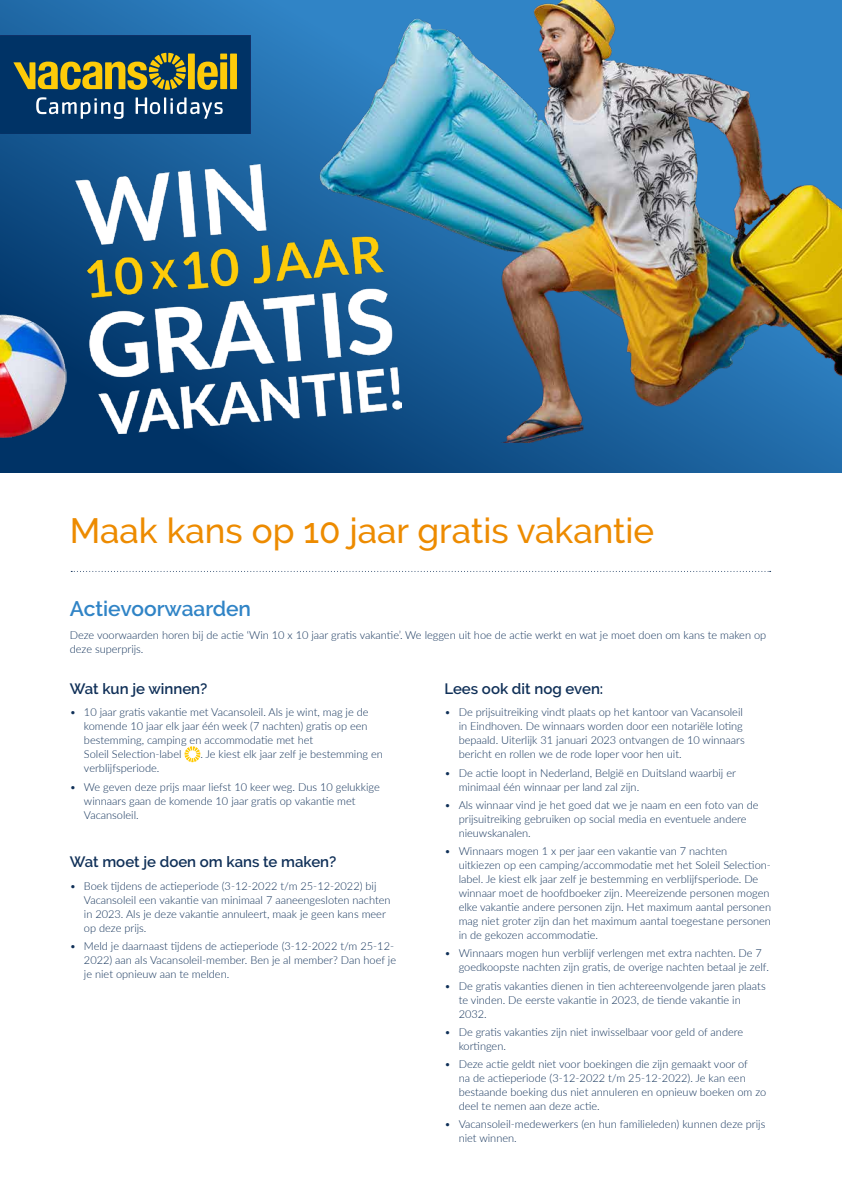
<style>
.page{position:relative;width:842px;height:1191px;background:#fff}
.page>*{position:absolute;margin:0;border:0;box-sizing:border-box;transform-origin:0 0}
.t1{font:500 35px "Raleway";color:#ed8b00}
.t2{font:600 21px "Raleway";color:#3084c6}
.t3{font:600 15px "Raleway";color:#103058}
.t4{font:300 11px/14px "Lato";color:#103058}
</style>
<div class="page">
<svg style="left:0;top:0;width:842px;height:472px;background:#0d4980"></svg>
<div style="left:0;top:36px;width:250px;height:98px;background:#036"></div>
<svg style="left:185px;top:746px;width:15px;height:16px"></svg>
<svg style="left:71px;top:571px;width:700px;height:1px"></svg>
<img style="left:10px;top:0;width:832px;height:443px">
<img style="left:76px;top:164px;width:326px;height:269px">
<img style="left:0;top:315px;width:66px;height:122px">
<h1 class="t1" style="left:70px;top:511px;width:586px">Maak kans op 10 jaar gratis vakantie</h1>
<h2 class="t2" style="left:70px;top:597px;width:183px">Actievoorwaarden</h2>
<p class="t4" style="left:70px;top:627px;width:698px">Deze voorwaarden horen bij de actie ‘Win 10 x 10 jaar gratis vakantie’. We leggen uit hoe de actie werkt en wat je moet doen om kans te maken op deze superprijs.</p>
<h3 class="t3" style="left:70px;top:680px;width:139px">Wat kun je winnen?</h3>
<p class="t4" style="left:84px;top:705px;width:286px;text-indent:-14px">• 10 jaar gratis vakantie met Vacansoleil. Als je wint, mag je de komende 10 jaar elk jaar één week (7 nachten) gratis op een bestemming, camping en accommodatie met het<br>Soleil Selection-label</p>
<h3 class="t3" style="left:444px;top:680px;width:160px">Lees ook dit nog even:</h3>
<p class="t4" style="left:459px;top:705px;width:287px;text-indent:-14px">• De prijsuitreiking vindt plaats op het kantoor van Vacansoleil in Eindhoven. De winnaars worden door een notariële loting bepaald. Uiterlijk 31 januari 2023 ontvangen de 10 winnaars bericht en rollen we de rode loper voor hen uit.</p>
<p class="t4" style="left:459px;top:765px;width:279px;text-indent:-14px">• De actie loopt in Nederland, België en Duitsland waarbij er minimaal één winnaar per land zal zijn.</p>
<p class="t4" style="left:459px;top:797px;width:301px;text-indent:-14px">• Als winnaar vind je het goed dat we je naam en een foto van de prijsuitreiking gebruiken op social media en eventuele andere nieuwskanalen.</p>
<p class="t4" style="left:459px;top:843px;width:314px;text-indent:-14px">• Winnaars mogen 1 x per jaar een vakantie van 7 nachten uitkiezen op een camping/accommodatie met het Soleil Selection&shy;label. Je kiest elk jaar zelf je bestemming en verblijfsperiode. De winnaar moet de hoofdboeker zijn. Meereizende personen mogen elke vakantie andere personen zijn. Het maximum aantal personen mag niet groter zijn dan het maximum aantal toegestane personen in de gekozen accommodatie.</p>
<p class="t4" style="left:459px;top:946px;width:312px;text-indent:-14px">• Winnaars mogen hun verblijf verlengen met extra nachten. De 7 goedkoopste nachten zijn gratis, de overige nachten betaal je zelf.</p>
<p class="t4" style="left:459px;top:978px;width:308px;text-indent:-14px">• De gratis vakanties dienen in tien achtereenvolgende jaren plaats te vinden. De eerste vakantie in 2023, de tiende vakantie in<br>2032.</p>
<p class="t4" style="left:459px;top:1024px;width:286px;text-indent:-14px">• De gratis vakanties zijn niet inwisselbaar voor geld of andere kortingen.</p>
<p class="t4" style="left:459px;top:1056px;width:309px;text-indent:-14px">• Deze actie geldt niet voor boekingen die zijn gemaakt voor of<br>na de actieperiode (3-12-2022 t/m 25-12-2022). Je kan een bestaande boeking dus niet annuleren en opnieuw boeken om zo deel te nemen aan deze actie.</p>
<p class="t4" style="left:459px;top:1117px;width:308px;text-indent:-14px">• Vacansoleil-medewerkers (en hun familieleden) kunnen deze prijs niet winnen.</p>
<p class="t4" style="left:200px;top:747px;width:184px">. Je kiest elk jaar zelf je bestemming en</p>
<p class="t4" style="left:84px;top:761px;width:77px">verblijfsperiode.</p>
<p class="t4" style="left:84px;top:779px;width:297px;text-indent:-14px">• We geven deze prijs maar liefst 10 keer weg. Dus 10 gelukkige winnaars gaan de komende 10 jaar gratis op vakantie met<br>Vacansoleil.</p>
<h3 class="t3" style="left:70px;top:853px;width:268px">Wat moet je doen om kans te maken?</h3>
<p class="t4" style="left:84px;top:878px;width:308px;text-indent:-14px">• Boek tijdens de actieperiode (3-12-2022 t/m 25-12-2022) bij Vacansoleil een vakantie van minimaal 7 aaneengesloten nachten in 2023. Als je deze vakantie annuleert, maak je geen kans meer op deze prijs.</p>
<p class="t4" style="left:84px;top:938px;width:314px;text-indent:-14px">• Meld je daarnaast tijdens de actieperiode (3-12-2022 t/m 25-12-<br>2022) aan als Vacansoleil-member. Ben je al member? Dan hoef je je niet opnieuw aan te melden.</p>
</div>
